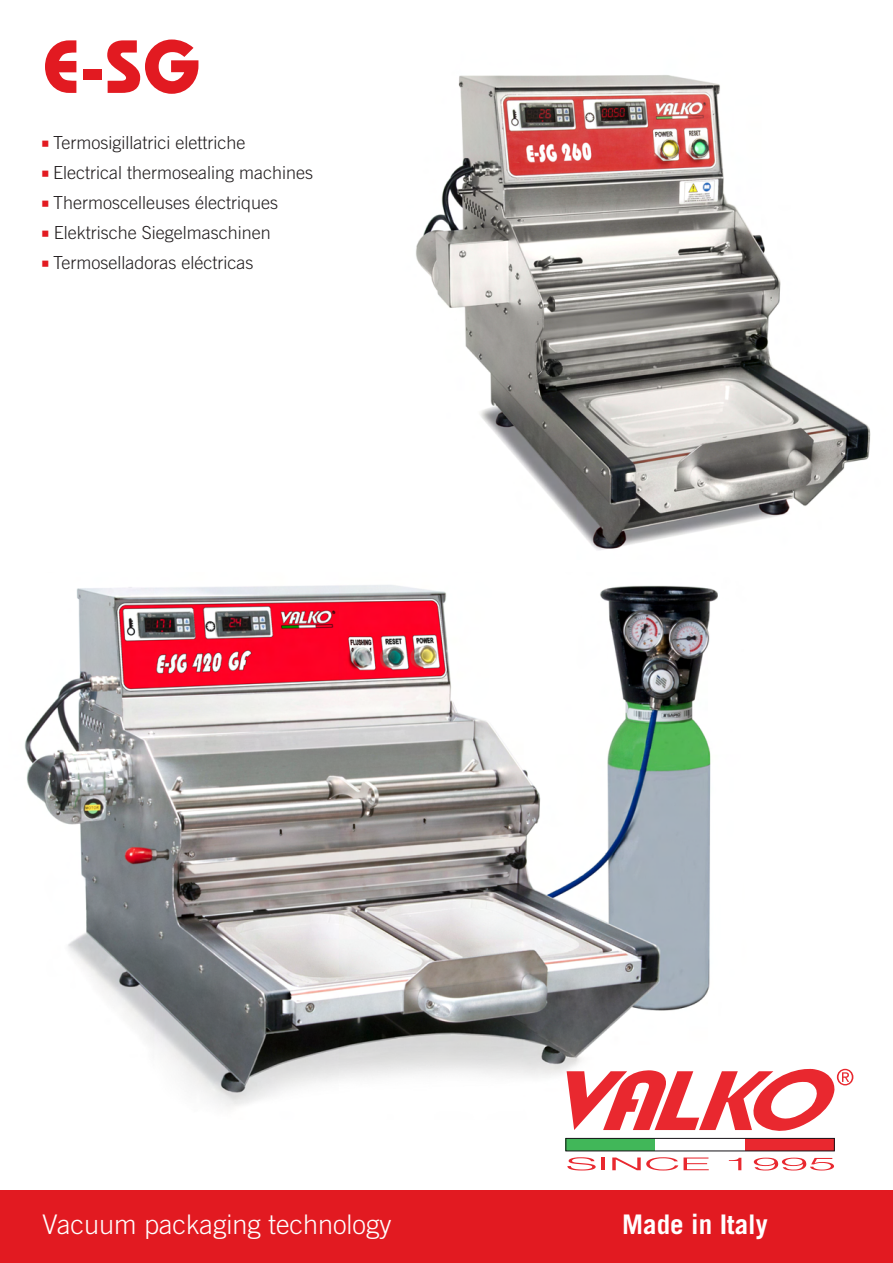
<style>
.page{position:relative;width:893px;height:1263px;background:#fff}
.page>*{position:absolute;margin:0;border:0;box-sizing:border-box;transform-origin:0 0}
.t1{font:700 75px "Bauhaus Std";color:#e21a21}
.t2{font:300 27px "Trade Gothic";color:#fff}
.t3{font:700 27px "Trade Gothic";color:#fff}
.t4{font:300 18px "Trade Gothic";color:#231f20}
.s1{font-family:"Minion Pro";font-weight:700;font-stretch:condensed;font-size:21px;color:#e21a21}
</style>
<div class="page">
<div style="left:0;top:1191px;width:893px;height:72px;background:#e21a21"></div>
<img style="left:416px;top:75px;width:455px;height:475px">
<img style="left:24px;top:585px;width:694px;height:522px">
<div style="left:566px;top:1138px;width:89px;height:13px;background:#41b759"></div>
<div style="left:745px;top:1138px;width:90px;height:13px;background:#e9282f"></div>
<svg style="left:567px;top:1069px;width:286px;height:70px"></svg>
<svg style="left:567px;top:1157px;width:29px;height:13px"></svg>
<hr style="left:601px;top:1157px;width:4px;height:13px;background:#e9282f">
<svg style="left:612px;top:1157px;width:97px;height:13px"></svg>
<svg style="left:729px;top:1158px;width:12px;height:12px"></svg>
<svg style="left:754px;top:1158px;width:80px;height:12px"></svg>
<h1 class="t1" style="left:43px;top:20px;width:160px">E-SG</h1>
<p class="t4" style="left:41px;top:132px;width:206px"><span class="s1">■</span> Termosigillatrici elettriche</p>
<p class="t4" style="left:41px;top:162px;width:274px"><span class="s1">■</span> Electrical thermosealing machines</p>
<p class="t4" style="left:41px;top:192px;width:239px"><span class="s1">■</span> Thermoscelleuses électriques</p>
<p class="t4" style="left:41px;top:222px;width:231px"><span class="s1">■</span> Elektrische Siegelmaschinen</p>
<p class="t4" style="left:41px;top:252px;width:214px"><span class="s1">■</span> Termoselladoras eléctricas</p>
<h2 class="t2" style="left:43px;top:1208px;width:351px">Vacuum packaging technology</h2>
<h2 class="t3" style="left:622px;top:1207px;width:147px">Made in Italy</h2>
</div>
